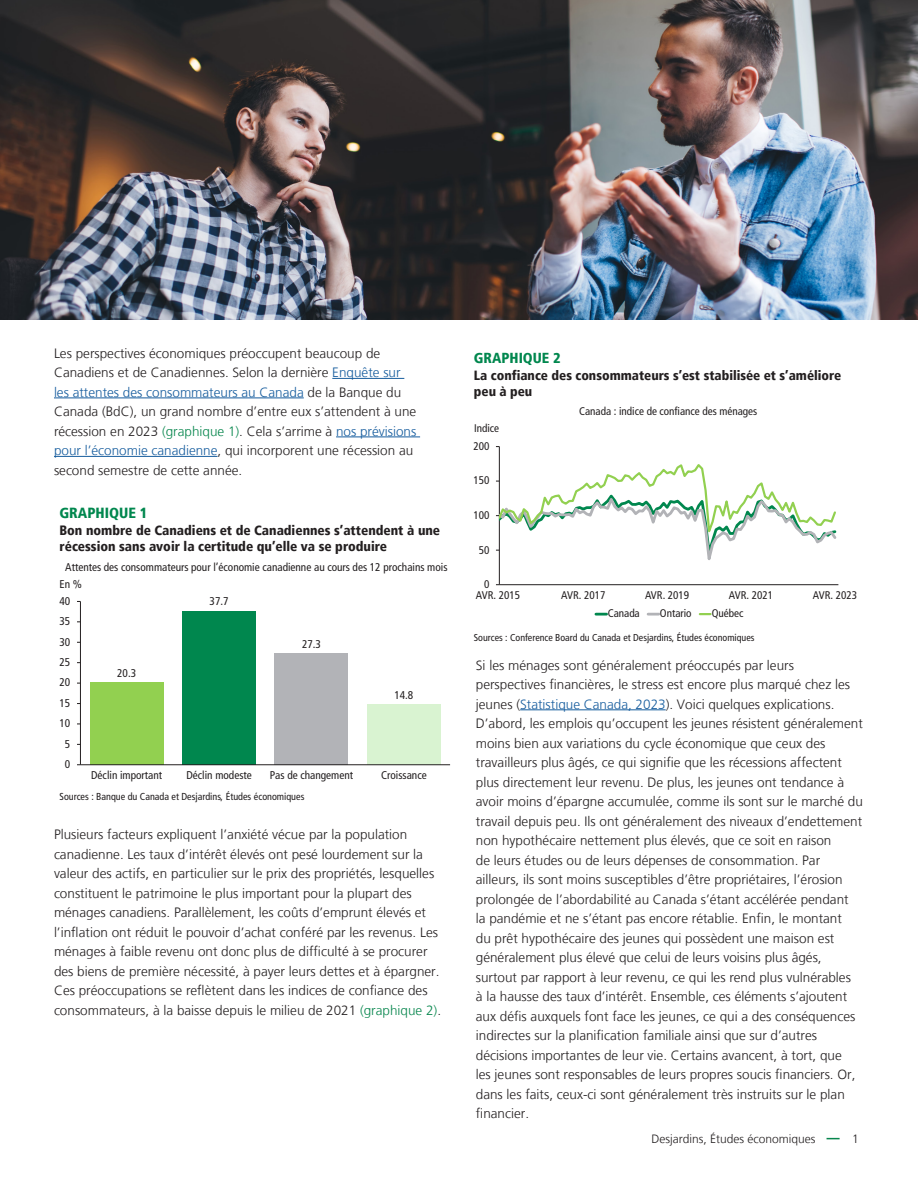
<style>
.page{position:relative;width:918px;height:1188px;background:#fff}
.page>*{position:absolute;margin:0;border:0;box-sizing:border-box;transform-origin:0 0}
.t1{font:900 condensed 14.7px "Frutiger LT";color:#00874e}
.t2{font:900 condensed 14.4px "Frutiger LT";color:#00874e}
.body{font:300 13.5px/19.5px "Frutiger LT";color:#231f20}
.t3{font:900 condensed 13.5px/16.2px "Frutiger LT";color:#231f20}
.t4{font:900 condensed 13.35px/16px "Frutiger LT";color:#231f20}
.t5{font:300 12px "Frutiger LT";color:#231f20}
.t6{font:condensed 11.25px/17.1px "Frutiger LT";color:#231f20}
.t7{font:condensed 11.1px "Frutiger LT";color:#231f20}
.t8{font:condensed 10.05px "Frutiger LT";color:#231f20}
.s1{color:#175d9e}
.s2{color:#07864d}
</style>
<div class="page">
<svg style="left:827px;top:1138px;width:13px;height:1px"></svg>
<hr style="left:332px;top:378px;width:72px;height:1px;background:#175d9e">
<hr style="left:54px;top:398px;width:250px;height:1px;background:#175d9e">
<hr style="left:336px;top:437px;width:84px;height:1px;background:#175d9e">
<hr style="left:54px;top:456px;width:164px;height:1px;background:#175d9e">
<hr style="left:520px;top:709px;width:146px;height:1px;background:#175d9e">
<div style="left:182px;top:611px;width:74px;height:154px;background:#00874e"></div>
<div style="left:275px;top:653px;width:73px;height:112px;background:#b2b3b7"></div>
<div style="left:367px;top:705px;width:74px;height:60px;background:#d9f3d1"></div>
<div style="left:90px;top:682px;width:74px;height:83px;background:#92d050"></div>
<hr style="left:80px;top:601px;width:1px;height:164px;background:#231f20">
<hr style="left:80px;top:764px;width:370px;height:1px;background:#231f20">
<hr style="left:499px;top:447px;width:1px;height:138px;background:#231f20">
<hr style="left:499px;top:584px;width:339px;height:1px;background:#231f20">
<svg style="left:496px;top:462px;width:341px;height:113px"></svg>
<svg style="left:596px;top:613px;width:11px;height:3px"></svg>
<svg style="left:648px;top:613px;width:11px;height:3px"></svg>
<svg style="left:700px;top:613px;width:11px;height:2px"></svg>
<img style="left:0;top:0;width:918px;height:320px">
<p class="body" style="left:54px;top:344px;width:364px">Les perspectives économiques préoccupent beaucoup de Canadiens et de Canadiennes. Selon la dernière <span class="s1">Enquête sur les attentes des consommateurs au Canada</span> de la Banque du Canada (BdC), un grand nombre d’entre eux s’attendent à une récession en 2023 <span class="s2">(graphique 1)</span>. Cela s’arrime à <span class="s1">nos prévisions pour l’économie canadienne</span>, qui incorporent une récession au second semestre de cette année.</p>
<p class="t1" style="left:60px;top:504px;width:89px">GRAPHIQUE 1</p>
<p class="t3" style="left:60px;top:522px;width:382px">Bon nombre de Canadiens et de Canadiennes s’attendent à une récession sans avoir la certitude qu’elle va se produire</p>
<p class="t6" style="left:60px;top:558px;width:389px;text-indent:6px">Attentes des consommateurs pour l’économie canadienne au cours des 12 prochains mois<br>En %</p>
<p class="t6" style="left:60px;top:592px;width:12px">40</p>
<p class="t6" style="left:60px;top:613px;width:12px">35</p>
<p class="t6" style="left:60px;top:633px;width:12px">30</p>
<p class="t6" style="left:60px;top:654px;width:12px">25</p>
<p class="t6" style="left:60px;top:674px;width:12px">20</p>
<p class="t6" style="left:60px;top:695px;width:12px">15</p>
<p class="t6" style="left:60px;top:715px;width:12px">10</p>
<p class="t6" style="left:65px;top:735px;width:7px">5</p>
<p class="t6" style="left:65px;top:756px;width:7px">0</p>
<p class="t6" style="left:117px;top:664px;width:20px">20.3</p>
<p class="t6" style="left:210px;top:593px;width:20px">37.7</p>
<p class="t6" style="left:302px;top:636px;width:20px">27.3</p>
<p class="t6" style="left:394px;top:687px;width:20px">14.8</p>
<p class="t6" style="left:91px;top:767px;width:73px">Déclin important</p>
<p class="t6" style="left:186px;top:767px;width:67px">Déclin modeste</p>
<p class="t6" style="left:270px;top:767px;width:85px">Pas de changement</p>
<p class="t6" style="left:381px;top:767px;width:47px">Croissance</p>
<p class="t8" style="left:60px;top:791px;width:246px">Sources : Banque du Canada et Desjardins, Études économiques</p>
<p class="body" style="left:54px;top:825px;width:389px">Plusieurs facteurs expliquent l’anxiété vécue par la population canadienne. Les taux d’intérêt élevés ont pesé lourdement sur la valeur des actifs, en particulier sur le prix des propriétés, lesquelles constituent le patrimoine le plus important pour la plupart des ménages canadiens. Parallèlement, les coûts d’emprunt élevés et l’inflation ont réduit le pouvoir d’achat conféré par les revenus. Les ménages à faible revenu ont donc plus de difficulté à se procurer des biens de première nécessité, à payer leurs dettes et à épargner.<br>Ces préoccupations se reflètent dans les indices de confiance des consommateurs, à la baisse depuis le milieu de 2021 <span class="s2">(graphique 2)</span>.</p>
<p class="t2" style="left:474px;top:350px;width:88px">GRAPHIQUE 2</p>
<p class="t4" style="left:474px;top:367px;width:369px">La confiance des consommateurs s’est stabilisée et s’améliore peu à peu</p>
<p class="t7" style="left:474px;top:422px;width:27px">Indice</p>
<p class="t7" style="left:473px;top:440px;width:17px">200</p>
<p class="t7" style="left:473px;top:474px;width:17px">150</p>
<p class="t7" style="left:473px;top:509px;width:18px">100</p>
<p class="t7" style="left:479px;top:543px;width:12px">50</p>
<p class="t7" style="left:484px;top:578px;width:7px">0</p>
<p class="t7" style="left:579px;top:405px;width:180px">Canada : indice de confiance des ménages</p>
<p class="t7" style="left:476px;top:588px;width:46px">AVR. 2015</p>
<p class="t7" style="left:561px;top:588px;width:46px">AVR. 2017</p>
<p class="t7" style="left:645px;top:588px;width:46px">AVR. 2019</p>
<p class="t7" style="left:729px;top:588px;width:46px">AVR. 2021</p>
<p class="t7" style="left:813px;top:588px;width:46px">AVR. 2023</p>
<p class="t7" style="left:608px;top:607px;width:34px">Canada</p>
<p class="t7" style="left:660px;top:607px;width:33px">Ontario</p>
<p class="t7" style="left:712px;top:607px;width:33px">Québec</p>
<p class="t8" style="left:474px;top:632px;width:282px">Sources : Conference Board du Canada et Desjardins, Études économiques</p>
<p class="body" style="left:476px;top:656px;width:389px">Si les ménages sont généralement préoccupés par leurs perspectives financières, le stress est encore plus marqué chez les jeunes (<span class="s1">Statistique Canada, 2023</span>). Voici quelques explications.<br>D’abord, les emplois qu’occupent les jeunes résistent généralement moins bien aux variations du cycle économique que ceux des travailleurs plus âgés, ce qui signifie que les récessions affectent plus directement leur revenu. De plus, les jeunes ont tendance à avoir moins d’épargne accumulée, comme ils sont sur le marché du travail depuis peu. Ils ont généralement des niveaux d’endettement non hypothécaire nettement plus élevés, que ce soit en raison<br>de leurs études ou de leurs dépenses de consommation. Par ailleurs, ils sont moins susceptibles d’être propriétaires, l’érosion prolongée de l’abordabilité au Canada s’étant accélérée pendant<br>la pandémie et ne s’étant pas encore rétablie. Enfin, le montant<br>du prêt hypothécaire des jeunes qui possèdent une maison est généralement plus élevé que celui de leurs voisins plus âgés, surtout par rapport à leur revenu, ce qui les rend plus vulnérables<br>à la hausse des taux d’intérêt. Ensemble, ces éléments s’ajoutent aux défis auxquels font face les jeunes, ce qui a des conséquences indirectes sur la planification familiale ainsi que sur d’autres décisions importantes de leur vie. Certains avancent, à tort, que<br>les jeunes sont responsables de leurs propres soucis financiers. Or, dans les faits, ceux-ci sont généralement très instruits sur le plan financier.</p>
<p class="t5" style="left:651px;top:1132px;width:166px">Desjardins, Études économiques</p>
<p class="t5" style="left:852px;top:1132px;width:8px">1</p>
</div>
